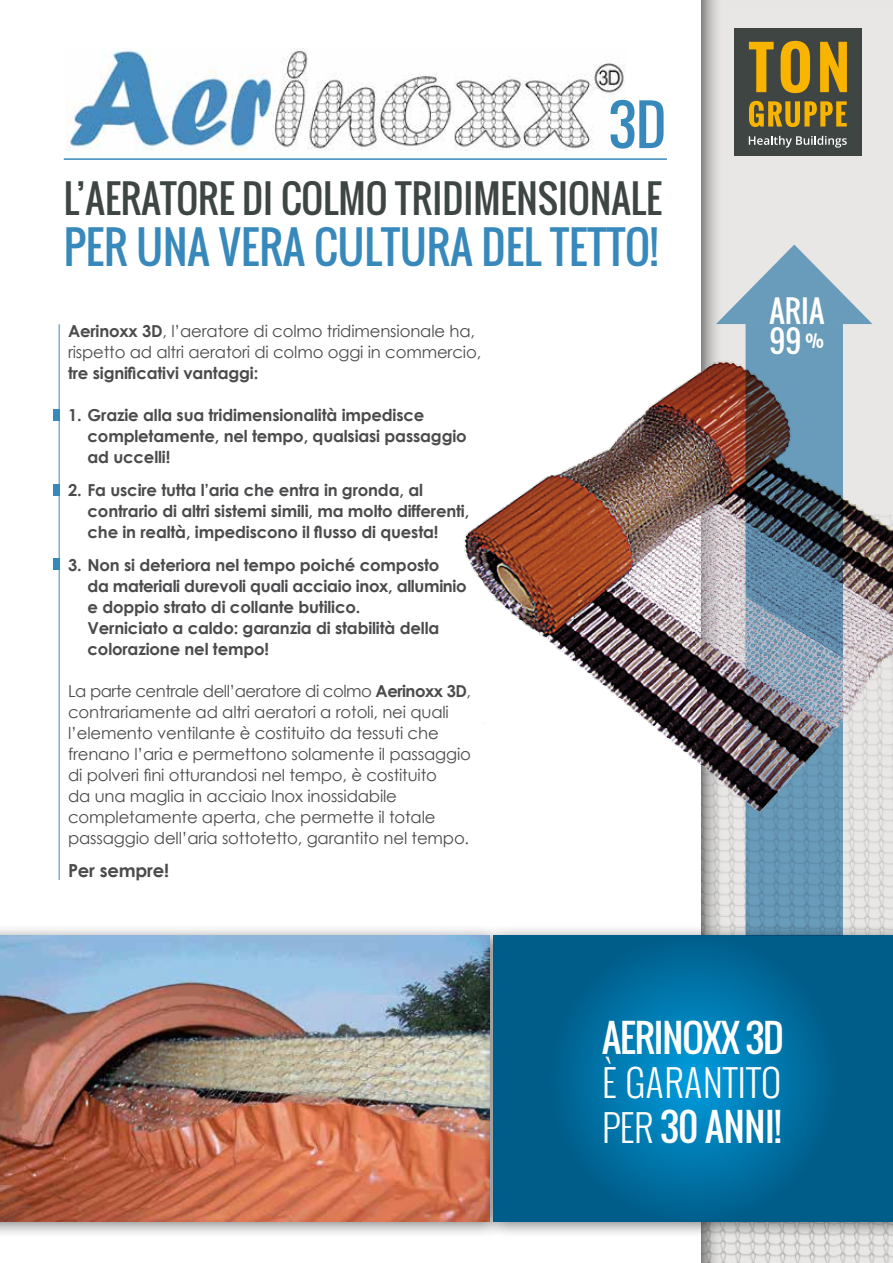
<style>
.page{position:relative;width:893px;height:1263px;background:#fff}
.page>*{position:absolute;margin:0;border:0;box-sizing:border-box;transform-origin:0 0}
.t1{font:43.5px "Oswald";color:#3889bb}
.t2{font:37.95px "Oswald";color:#3e4643}
.t3{font:300 37.2px/44.7px "Oswald";letter-spacing:.02em;color:#fff}
.t4{font:37.2px "Oswald";letter-spacing:-.03em;color:#fff}
.t5{font:30px/30px "Oswald";color:#fff}
.t6{font:700 18px "Century Gothic";letter-spacing:-.01em;color:#4b4b4d}
.t7{font:16.5px/21px "Century Gothic";letter-spacing:-.01em;color:#4b4b4d}
.t8{font:700 16.5px/21px "Century Gothic";letter-spacing:-.01em;color:#4b4b4d}
.s1{font-weight:700}
.s2{font-weight:400}
</style>
<div class="page">
<div style="left:701px;top:0;width:192px;height:1263px;background:#000;opacity:.75"></div>
<img style="left:702px;top:288px;width:191px;height:975px">
<div style="left:734px;top:28px;width:128px;height:128px;background:#3e4543"></div>
<svg style="left:749px;top:42px;width:25px;height:50px"></svg>
<svg style="left:781px;top:41px;width:29px;height:52px"></svg>
<svg style="left:820px;top:42px;width:27px;height:50px"></svg>
<svg style="left:749px;top:101px;width:98px;height:26px"></svg>
<svg style="left:749px;top:136px;width:98px;height:12px"></svg>
<div style="left:53px;top:409px;width:7px;height:12px;background:#3889bb"></div>
<div style="left:53px;top:484px;width:7px;height:11px;background:#3889bb"></div>
<div style="left:53px;top:558px;width:7px;height:12px;background:#3889bb"></div>
<hr style="left:59px;top:324px;width:1px;height:556px;background:#3889bb">
<div style="left:0;top:924px;width:506px;height:315px;background:#000;opacity:.5"></div>
<img style="left:0;top:935px;width:482px;height:287px">
<div style="left:482px;top:924px;width:411px;height:315px;background:#000;opacity:.5"></div>
<div style="left:493px;top:935px;width:400px;height:287px;background:#005c88"></div>
<svg style="left:546px;top:936px;width:294px;height:285px"></svg>
<img style="left:463px;top:354px;width:430px;height:463px">
<img style="left:716px;top:244px;width:156px;height:691px">
<img style="left:66px;top:49px;width:559px;height:102px">
<svg style="left:611px;top:100px;width:53px;height:49px"></svg>
<hr style="left:64px;top:158px;width:603px;height:2px;background:#3889bb">
<h2 class="t2" style="left:64px;top:170px;width:600px">L’AERATORE DI COLMO TRIDIMENSIONALE</h2>
<h1 class="t1" style="left:64px;top:215px;width:596px">PER UNA VERA CULTURA DEL TETTO!</h1>
<p class="t7" style="left:68px;top:320px;width:415px"><span class="s1">Aerinoxx 3D</span>, l’aeratore di colmo tridimensionale ha, rispetto ad altri aeratori di colmo oggi in commercio,</p>
<p class="t8" style="left:68px;top:361px;width:192px">tre significativi vantaggi:</p>
<p class="t8" style="left:88px;top:403px;width:381px;text-indent:-20px">1. Grazie alla sua tridimensionalità impedisce completamente, nel tempo, qualsiasi passaggio ad uccelli!</p>
<p class="t8" style="left:88px;top:478px;width:383px;text-indent:-20px">2. Fa uscire tutta l’aria che entra in gronda, al contrario di altri sistemi simili, ma molto differenti, che in realtà, impediscono il flusso di questa!</p>
<p class="t8" style="left:88px;top:553px;width:381px;text-indent:-20px">3. Non si deteriora nel tempo poiché composto<br>da materiali durevoli quali acciaio inox, alluminio e doppio strato di collante butilico.<br>Verniciato a caldo: garanzia di stabilità della colorazione nel tempo!</p>
<p class="t7" style="left:68px;top:680px;width:405px">La parte centrale dell’aeratore di colmo <span class="s1">Aerinoxx 3D</span>, contrariamente ad altri aeratori a rotoli, nei quali l’elemento ventilante è costituito da tessuti che frenano l’aria e permettono solamente il passaggio di polveri fini otturandosi nel tempo, è costituito<br>da una maglia in acciaio Inox inossidabile completamente aperta, che permette il totale passaggio dell’aria sottotetto, garantito nel tempo.</p>
<p class="t6" style="left:68px;top:856px;width:103px">Per sempre!</p>
<h3 class="t5" style="left:769px;top:296px;width:57px">ARIA<br>99<sup>%</sup></h3>
<h3 class="t4" style="left:602px;top:1010px;width:183px">AERINOXX 3D</h3>
<h3 class="t3" style="left:602px;top:1060px;width:181px">È GARANTITO<br>PER <span class="s2">30 ANNI!</span></h3>
</div>
